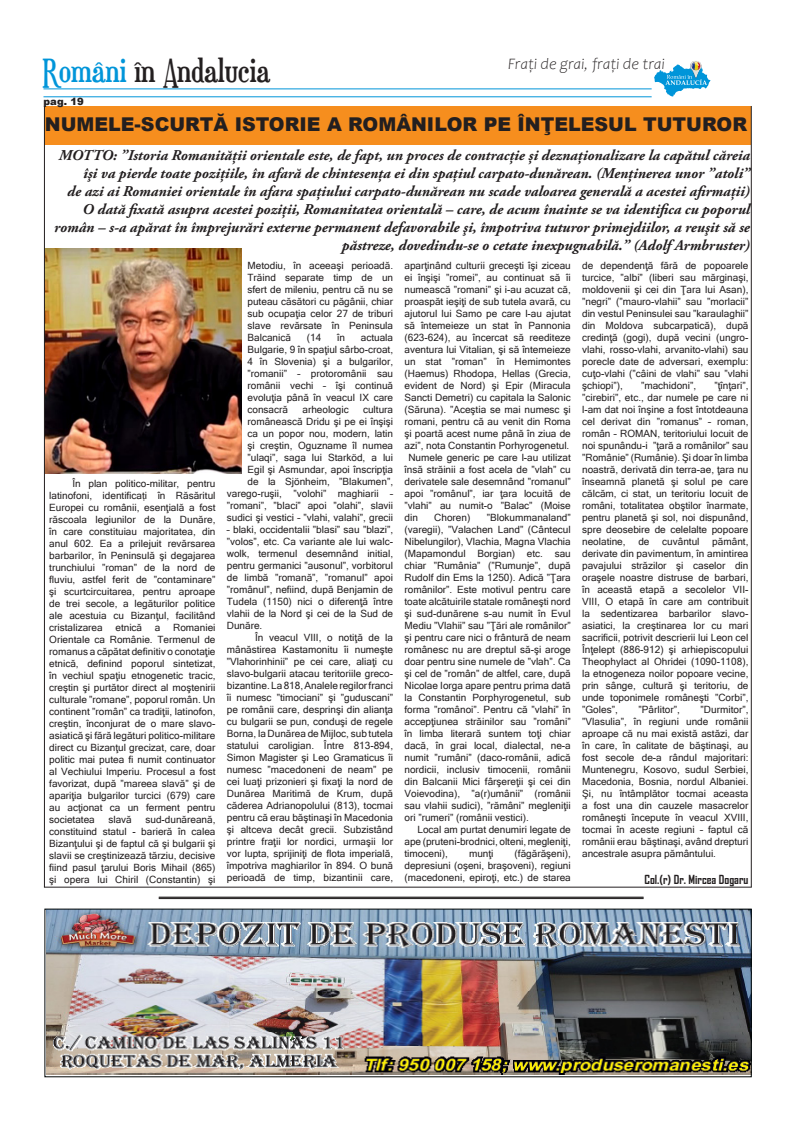
<style>
.page{position:relative;width:808px;height:1134px;background:#fff}
.page>*{position:absolute;margin:0;border:0;box-sizing:border-box;transform-origin:0 0}
.t1{font:34px "Euphorigenic";color:#231f20}
.t2{font:900 19px "Arial";color:#231f20}
.t3{font:italic 300 16px "Candara";color:#231f20}
.t4{font:italic 700 15px/18px "Adobe Garamond Pro";color:#231f20;text-align:right}
.t5{font:700 12px "Agency FB";color:#231f20}
.t6{font:10px/12px "Microsoft Sans Serif";color:#231f20;text-align:justify}
.t7{font:900 10px "Arial";color:#231f20}
.s1{color:#0095d9}
</style>
<div class="page">
<hr style="left:43px;top:96px;width:609px;height:1px;background:#0095d9">
<div style="left:44px;top:106px;width:707px;height:38px;background:#f68e1e"></div>
<hr style="left:43px;top:88px;width:609px;height:1px;background:#0095d9">
<img style="left:45px;top:249px;width:197px;height:225px">
<hr style="left:44px;top:106px;width:1px;height:781px;background:#231f20">
<hr style="left:44px;top:887px;width:708px;height:1px;background:#231f20">
<hr style="left:751px;top:106px;width:1px;height:781px;background:#231f20">
<hr style="left:159px;top:897px;width:484px;height:1px;background:#231f20">
<hr style="left:159px;top:898px;width:484px;height:1px;background:#231f20">
<img style="left:46px;top:910px;width:704px;height:165px">
<svg style="left:654px;top:64px;width:56px;height:33px"></svg>
<img style="left:690px;top:61px;width:11px;height:17px">
<p class="t1" style="left:43px;top:54px;width:230px"><span class="s1">Români</span> în Andalucia</p>
<p class="t7" style="left:44px;top:94px;width:42px">pag. 19</p>
<p class="t3" style="left:508px;top:55px;width:159px">Frați de grai, frați de trai</p>
<p class="t2" style="left:45px;top:110px;width:704px">NUMELE-SCURTĂ ISTORIE A ROMÂNILOR PE ÎNŢELESUL TUTUROR</p>
<p class="t4" style="left:54px;top:147px;width:697px">MOTTO: ”Istoria Romanităţii orientale este, de fapt, un proces de contracție și deznaționalizare la capătul căreia îşi va pierde toate pozițiile, în afară de chintesența ei din spaţiul carpato-dunărean. (Menținerea unor ”atoli”<br>de azi ai Romaniei orientale în afara spațiului carpato-dunărean nu scade valoarea generală a acestei afirmaţii)<br>O dată fixată asupra acestei poziții, Romanitatea orientală – care, de acum înainte se va identifica cu poporul român – s-a apărat în împrejurări externe permanent defavorabile şi, împotriva tuturor primejdiilor, a reuşit să se păstreze, dovedindu-se o cetate inexpugnabilă.” (Adolf Armbruster)</p>
<p class="t6" style="left:49px;top:477px;width:168px;text-indent:23px">În plan politico-militar, pentru latinofoni, identificați în Răsăritul Europei cu românii, esenţială a fost răscoala legiunilor de la Dunăre, în care constituiau majoritatea, din anul 602. Ea a prilejuit revărsarea barbarilor, în Peninsulă şi degajarea trunchiului ”roman” de la nord de fluviu, astfel ferit de ”contaminare” şi scurtcircuitarea, pentru aproape de trei secole, a legăturilor politice ale acestuia cu Bizanţul, facilitând cristalizarea</p>
<p class="t6" style="left:115px;top:621px;width:28px">etnică</p>
<p class="t6" style="left:155px;top:621px;width:7px">a</p>
<p class="t6" style="left:49px;top:621px;width:168px;text-indent:124px">Romaniei Orientale ca Românie. Termenul de romanus a căpătat definitiv o conotaţie etnică, definind poporul sintetizat, în vechiul spaţiu etnogenetic tracic, creştin şi purtător direct al moştenirii culturale ”romane”, poporul român. Un continent ”român” ca tradiţii, latinofon, creştin, înconjurat de o mare slavo&shy;asiatică şi fără legături politico-militare direct cu Bizanţul grecizat, care, doar politic mai putea fi numit continuator al Vechiului Imperiu. Procesul a fost favorizat, după ”mareea slavă” şi de apariţia bulgarilor turcici (679) care au acţionat ca un ferment pentru societatea</p>
<p class="t6" style="left:49px;top:813px;width:168px;text-indent:96px">sud-dunăreană, constituind statul - barieră în calea Bizanţului şi de faptul că şi bulgarii şi slavii se creştinizează tărziu, decisive fiind pasul ţarului Boris Mihail (865) şi opera lui Chiril (Constantin) şi</p>
<p class="t6" style="left:108px;top:813px;width:25px">slavă</p>
<p class="t6" style="left:248px;top:259px;width:147px">Metodiu, în aceeaşi perioadă.<br>Trăind separate timp de un sfert de mileniu, pentru că nu se puteau căsători cu păgânii, chiar sub ocupaţia celor 27 de triburi slave revărsate în Peninsula Balcanică</p>
<p class="t6" style="left:307px;top:331px;width:16px">(14</p>
<p class="t6" style="left:337px;top:331px;width:9px">în</p>
<p class="t6" style="left:248px;top:331px;width:147px;text-indent:113px">actuala Bulgarie, 9 în spaţiul sârbo-croat, 4 în Slovenia) şi a bulgarilor, ”romanii” – protoromânii sau românii vechi – îşi continuă evoluţia până în veacul IX care consacră</p>
<p class="t6" style="left:227px;top:403px;width:168px;text-align:right">cultura<br>românească Dridu şi pe ei înşişi<br>ca un popor nou, modern, latin<br>şi creştin, Oguzname îl numea ”ulaqi”, saga lui Starköd, a lui<br>Egil şi Asmundar, apoi înscripţia<br>de la Sjönheim, ”Blakumen”, varego-ruşii, ”volohi” maghiarii – ”romani”, ”blaci” apoi ”olahi”, slavii sudici şi vestici – ”vlahi, valahi”, grecii</p>
<p class="t6" style="left:227px;top:523px;width:168px">– blaki, occidentalii ”blasi” sau ”blazi”, ”volos”, etc. Ca variante ale lui walc&shy;wolk, termenul desemnând initial, pentru germanici ”ausonul”, vorbitorul de limbă ”romană”, ”romanul” apoi ”românul”, nefiind, după Benjamin de Tudela (1150) nici o diferenţă între vlahii de la Nord şi cei de la Sud de Dunăre.</p>
<p class="t6" style="left:227px;top:631px;width:168px;text-indent:28px">În veacul VIII, o notiţă de la mânăstirea Kastamonitu îi numeşte ”Vlahorinhinii” pe cei care, aliaţi cu slavo-bulgarii atacau teritoriile greco&shy;bizantine. La 818, Analele regilor franci îi numesc ”timociani” şi ”guduscani” pe românii care, desprinşi din alianţa cu bulgarii se pun, conduşi de regele Borna, la Dunărea de Mijloc, sub tutela statului caroligian. Între 813-894, Simon Magister şi Leo Gramaticus îi numesc ”macedoneni de neam” pe cei luaţi prizonieri şi fixaţi la nord de Dunărea Maritimă de Krum, după căderea Adrianopolului (813), tocmai pentru că erau băştinaşi în Macedonia şi altceva decât grecii. Subzistând printre fraţii lor nordici, urmaşii lor vor lupta, sprijiniţi de flota imperială, împotriva maghiarilor în 894. O bună perioadă de timp, bizantinii care,</p>
<p class="t6" style="left:302px;top:403px;width:48px">arheologic</p>
<p class="t6" style="left:404px;top:259px;width:168px">aparţinând culturii greceşti îşi ziceau ei înşişi ”romei”, au continuat să îi numească ”romani” şi i-au acuzat că, proaspăt ieşiţi de sub tutela avară, cu ajutorul lui Samo pe care l-au ajutat să întemeieze un stat în Pannonia (623-624), au încercat să reediteze aventura lui Vitalian, şi să întemeieze un stat ”roman” în Hemimontes (Haemus) Rhodopa, Hellas (Grecia, evident de Nord) şi Epir (Miracula Sancti Demetri) cu capitala la Salonic (Săruna). ”Aceştia se mai numesc şi romani, pentru că au venit din Roma şi poartă acest nume până în ziua de azi”, nota Constantin Porhyrogenetul.</p>
<p class="t6" style="left:404px;top:451px;width:168px;text-indent:4px">Numele generic pe care l-au utilizat însă străinii a fost acela de ”vlah” cu derivatele sale desemnând ”romanul” apoi ”românul”, iar ţara locuită de ”vlahi” au numit-o ”Balac” (Moise din</p>
<p class="t6" style="left:434px;top:511px;width:38px">Choren)</p>
<p class="t6" style="left:404px;top:511px;width:168px;text-indent:82px">”Blokummanaland” (varegii), ”Valachen Land” (Cântecul Nibelungilor), Vlachia, Magna Vlachia (Mapamondul Borgian) etc. sau chiar ”Rumânia” (”Rumunje”, după Rudolf din Ems la 1250). Adică ”Ţara românilor”. Este motivul pentru care toate alcătuirile statale româneşti nord şi sud-dunărene s-au numit în Evul Mediu ”Vlahii” sau ”Ţări ale românilor” şi pentru care nici o frântură de neam românesc nu are dreptul să-şi aroge doar pentru sine numele de ”vlah”. Ca şi cel de ”român” de altfel, care, după Nicolae Iorga apare pentru prima dată la Constantin Porphyrogenetul, sub forma ”românoi”. Pentru că ”vlahi” în accepţiunea străinilor sau ”români” în limba literară suntem toţi chiar dacă, în grai local, dialectal, ne-a numit ”rumâni” (daco-românii, adică nordicii, inclusiv timocenii, românii din Balcanii Mici fârşereţii şi cei din Voievodina), ”a(r)umânii” (românii sau vlahii sudici), ”rămâni” megleniţii ori ”rumeri” (românii vestici).</p>
<p class="t6" style="left:404px;top:823px;width:168px;text-indent:13px">Local am purtat denumiri legate de ape (pruteni-brodnici, olteni, megleniţi, timoceni),</p>
<p class="t6" style="left:404px;top:847px;width:168px;text-indent:110px">(făgărăşeni), depresiuni (oşeni, braşoveni), regiuni (macedoneni, epiroţi, etc.) de starea</p>
<p class="t6" style="left:469px;top:847px;width:26px">munţi</p>
<p class="t6" style="left:582px;top:259px;width:168px">de dependenţă fără de popoarele turcice, ”albi” (liberi sau mărginaşi, moldovenii şi cei din Ţara lui Asan), ”negri” (”mauro-vlahii” sau ”morlacii” din vestul Peninsulei sau ”karaulaghii” din Moldova subcarpatică), după credinţă (gogi), după vecini (ungro&shy;vlahi, rosso-vlahi, arvanito-vlahi) sau porecle date de adversari, exemplu: cuţo-vlahi (”câini de vlahi” sau ”vlahi şchiopi”),</p>
<p class="t6" style="left:582px;top:379px;width:168px;text-indent:132px">”ţînţari”, ”cirebiri”, etc., dar numele pe care ni l-am dat noi înşine a fost întotdeauna cel derivat din ”romanus” – roman, român – ROMAN, teritoriului locuit de noi spunându-i ”ţară a românilor” sau ”Românie” (Rumânie). Şi doar în limba noastră, derivată din terra-ae, ţara nu înseamnă planetă şi solul pe care călcăm, ci stat, un teritoriu locuit de români, totalitatea obştilor înarmate, pentru planetă şi sol, noi dispunând, spre deosebire de celelalte popoare neolatine,</p>
<p class="t6" style="left:641px;top:379px;width:57px">”machidoni”,</p>
<p class="t6" style="left:582px;top:535px;width:168px;text-indent:130px">pământ, derivate din pavimentum, în amintirea pavajului străzilor şi caselor din oraşele noastre distruse de barbari, în această etapă a secolelor VII-VIII, O etapă în care am contribuit la sedentizarea barbarilor slavo&shy;asiatici, la creştinarea lor cu mari sacrificii, potrivit descrierii lui Leon cel Înţelept (886-912) şi arhiepiscopului Theophylact al Ohridei (1090-1108), la etnogeneza noilor popoare vecine, prin sânge, cultură şi teritoriu, de unde toponimele româneşti ”Corbi”, ”Goles”,</p>
<p class="t6" style="left:638px;top:535px;width:13px">de</p>
<p class="t6" style="left:662px;top:535px;width:39px">cuvântul</p>
<p class="t6" style="left:638px;top:703px;width:43px">”Pârlitor”,</p>
<p class="t6" style="left:582px;top:703px;width:168px;text-indent:118px">”Durmitor”, ”Vlasulia”, în regiuni unde românii aproape că nu mai există astăzi, dar în care, în calitate de băştinaşi, au fost secole de-a rândul majoritari:<br>Muntenegru, Kosovo, sudul Serbiei, Macedonia, Bosnia, nordul Albaniei.<br>Şi, nu întâmplător tocmai aceasta a fost una din cauzele masacrelor româneşti începute în veacul XVIII, tocmai în aceste regiuni – faptul că românii erau băştinaşi, având drepturi ancestrale asupra pământului.</p>
<p class="t5" style="left:644px;top:872px;width:105px">Col.(r) Dr. Mircea Dogaru</p>
</div>
